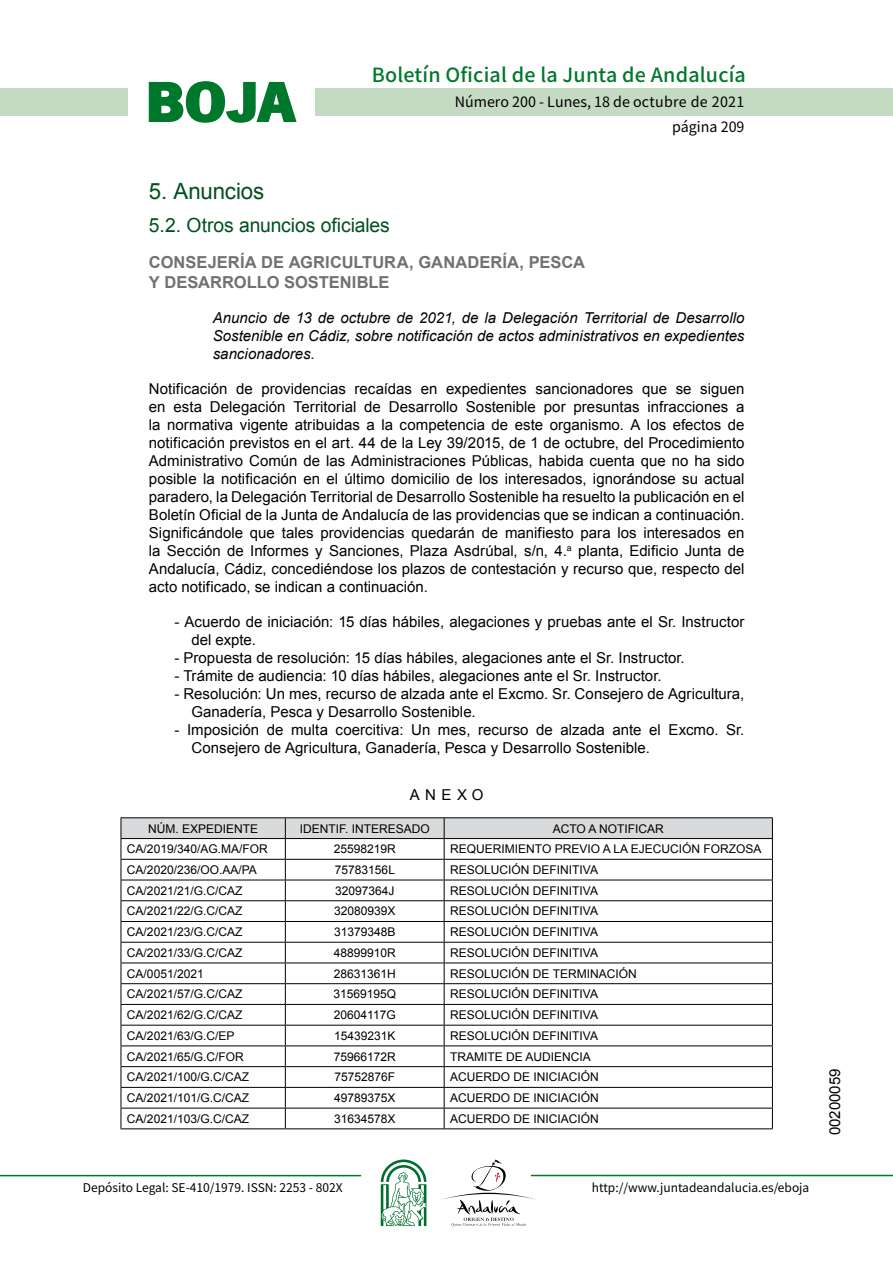
<style>
.page{position:relative;width:893px;height:1263px;background:#fff}
.page>*{position:absolute;margin:0;border:0;box-sizing:border-box;transform-origin:0 0}
.t1{font:700 57.75px "News Got T";color:#00782c;scale:1.14 1}
.t2{font:22.5px "Arial";letter-spacing:-.005em;color:#00501f}
.t3{font:500 19.5px "Noto Sans HK";letter-spacing:.01em;color:#00782c}
.t4{font:19.5px "Arial";letter-spacing:-.005em;color:#00501f}
.t5{font:700 16.5px/19.5px "Arial";letter-spacing:.005em;color:#707173}
.t6{font:15px/18px "Arial";color:#000}
.t7{font:italic 15px/18px "Arial";color:#000;text-align:justify}
.t8{font:14.25px/24.5px "Noto Sans HK";color:#000;text-align:right}
.t9{font:12px "Arial";color:#000}
.t10{font:12px "Noto Sans HK";color:#000}
</style>
<div class="page">
<div style="left:315px;top:88px;width:577px;height:28px;background:#c5dac3"></div>
<div style="left:0;top:88px;width:128px;height:28px;background:#c5dac3"></div>
<hr style="left:0;top:1175px;width:361px;height:1px;background:#00782c">
<hr style="left:531px;top:1175px;width:361px;height:1px;background:#00782c">
<svg style="left:148px;top:81px;width:149px;height:42px"></svg>
<svg style="left:442px;top:1159px;width:100px;height:67px"></svg>
<svg style="left:381px;top:1160px;width:45px;height:66px"></svg>
<hr style="left:121px;top:817px;width:164px;height:1px;background:#000">
<hr style="left:285px;top:817px;width:159px;height:1px;background:#000">
<hr style="left:444px;top:817px;width:328px;height:1px;background:#000">
<svg style="left:121px;top:818px;width:652px;height:310px"></svg>
<hr style="left:121px;top:1128px;width:164px;height:1px;background:#000">
<hr style="left:285px;top:1128px;width:159px;height:1px;background:#000">
<hr style="left:444px;top:1128px;width:328px;height:1px;background:#000">
<h1 class="t1" style="left:145px;top:68px;width:133px">BOJA</h1>
<h3 class="t3" style="left:372px;top:64px;width:375px">Boletín Oficial de la Junta de Andalucía</h3>
<p class="t8" style="left:455px;top:90px;width:291px">Número 200 - Lunes, 18 de octubre de 2021 página 209</p>
<h2 class="t2" style="left:149px;top:177px;width:117px">5. Anuncios</h2>
<h3 class="t4" style="left:149px;top:212px;width:242px">5.2. Otros anuncios oficiales</h3>
<p class="t5" style="left:149px;top:253px;width:437px">CONSEJERÍA DE AGRICULTURA, GANADERÍA, PESCA<br>Y DESARROLLO SOSTENIBLE</p>
<p class="t7" style="left:213px;top:309px;width:533px">Anuncio de 13 de octubre de 2021, de la Delegación Territorial de Desarrollo Sostenible en Cádiz, sobre notificación de actos administrativos en expedientes sancionadores.</p>
<p class="t6" style="left:149px;top:380px;width:597px;text-align:justify">Notificación de providencias recaídas en expedientes sancionadores que se siguen en esta Delegación Territorial de Desarrollo Sostenible por presuntas infracciones a la normativa vigente atribuidas a la competencia de este organismo. A los efectos de notificación previstos en el art. 44 de la Ley 39/2015, de 1 de octubre, del Procedimiento Administrativo Común de las Administraciones Públicas, habida cuenta que no ha sido posible la notificación en el último domicilio de los interesados, ignorándose su actual paradero, la Delegación Territorial de Desarrollo Sostenible ha resuelto la publicación en el Boletín Oficial de la Junta de Andalucía de las providencias que se indican a continuación.<br>Significándole que tales providencias quedarán de manifiesto para los interesados en la Sección de Informes y Sanciones, Plaza Asdrúbal, s/n, 4.<sup>a</sup> planta, Edificio Junta de Andalucía, Cádiz, concediéndose los plazos de contestación y recurso que, respecto del acto notificado, se indican a continuación.</p>
<p class="t6" style="left:191px;top:613px;width:554px;text-indent:-17px">- Acuerdo de iniciación: 15 días hábiles, alegaciones y pruebas ante el Sr. Instructor del expte.</p>
<p class="t6" style="left:174px;top:649px;width:512px">- Propuesta de resolución: 15 días hábiles, alegaciones ante el Sr. Instructor.</p>
<p class="t6" style="left:174px;top:667px;width:488px">- Trámite de audiencia: 10 días hábiles, alegaciones ante el Sr. Instructor.</p>
<p class="t6" style="left:191px;top:685px;width:554px;text-indent:-17px">- Resolución: Un mes, recurso de alzada ante el Excmo. Sr. Consejero de Agricultura,<br>Ganadería, Pesca y Desarrollo Sostenible.</p>
<p class="t6" style="left:191px;top:721px;width:554px;text-indent:-17px">- Imposición de multa coercitiva: Un mes, recurso de alzada ante el Excmo. Sr.<br>Consejero de Agricultura, Ganadería, Pesca y Desarrollo Sostenible.</p>
<p class="t6" style="left:410px;top:786px;width:75px">ANEXO</p>
<p class="t9" style="left:148px;top:820px;width:112px">NÚM. EXPEDIENTE</p>
<p class="t9" style="left:300px;top:820px;width:132px">IDENTIF. INTERESADO</p>
<p class="t9" style="left:552px;top:820px;width:113px">ACTO A NOTIFICAR</p>
<p class="t9" style="left:127px;top:841px;width:142px">CA/2019/340/AG.MA/FOR</p>
<p class="t9" style="left:334px;top:841px;width:64px">25598219R</p>
<p class="t9" style="left:450px;top:841px;width:313px">REQUERIMIENTO PREVIO A LA EJECUCIÓN FORZOSA</p>
<p class="t9" style="left:127px;top:862px;width:131px">CA/2020/236/OO.AA/PA</p>
<p class="t9" style="left:335px;top:862px;width:62px">75783156L</p>
<p class="t9" style="left:450px;top:862px;width:149px">RESOLUCIÓN DEFINITIVA</p>
<p class="t9" style="left:127px;top:883px;width:117px">CA/2021/21/G.C/CAZ</p>
<p class="t9" style="left:335px;top:883px;width:61px">32097364J</p>
<p class="t9" style="left:450px;top:883px;width:149px">RESOLUCIÓN DEFINITIVA</p>
<p class="t9" style="left:127px;top:903px;width:117px">CA/2021/22/G.C/CAZ</p>
<p class="t9" style="left:334px;top:903px;width:63px">32080939X</p>
<p class="t9" style="left:450px;top:903px;width:149px">RESOLUCIÓN DEFINITIVA</p>
<p class="t9" style="left:127px;top:924px;width:117px">CA/2021/23/G.C/CAZ</p>
<p class="t9" style="left:334px;top:924px;width:63px">31379348B</p>
<p class="t9" style="left:450px;top:924px;width:149px">RESOLUCIÓN DEFINITIVA</p>
<p class="t9" style="left:127px;top:945px;width:117px">CA/2021/33/G.C/CAZ</p>
<p class="t9" style="left:334px;top:945px;width:64px">48899910R</p>
<p class="t9" style="left:450px;top:945px;width:149px">RESOLUCIÓN DEFINITIVA</p>
<p class="t9" style="left:127px;top:966px;width:78px">CA/0051/2021</p>
<p class="t9" style="left:334px;top:966px;width:64px">28631361H</p>
<p class="t9" style="left:450px;top:966px;width:188px">RESOLUCIÓN DE TERMINACIÓN</p>
<p class="t9" style="left:127px;top:986px;width:117px">CA/2021/57/G.C/CAZ</p>
<p class="t9" style="left:333px;top:986px;width:64px">31569195Q</p>
<p class="t9" style="left:450px;top:986px;width:149px">RESOLUCIÓN DEFINITIVA</p>
<p class="t9" style="left:127px;top:1007px;width:117px">CA/2021/62/G.C/CAZ</p>
<p class="t9" style="left:334px;top:1007px;width:63px">20604117G</p>
<p class="t9" style="left:450px;top:1007px;width:149px">RESOLUCIÓN DEFINITIVA</p>
<p class="t9" style="left:127px;top:1028px;width:109px">CA/2021/63/G.C/EP</p>
<p class="t9" style="left:334px;top:1028px;width:63px">15439231K</p>
<p class="t9" style="left:450px;top:1028px;width:149px">RESOLUCIÓN DEFINITIVA</p>
<p class="t9" style="left:127px;top:1049px;width:118px">CA/2021/65/G.C/FOR</p>
<p class="t9" style="left:334px;top:1049px;width:64px">75966172R</p>
<p class="t9" style="left:450px;top:1049px;width:142px">TRAMITE DE AUDIENCIA</p>
<p class="t9" style="left:127px;top:1069px;width:124px">CA/2021/100/G.C/CAZ</p>
<p class="t9" style="left:334px;top:1069px;width:62px">75752876F</p>
<p class="t9" style="left:450px;top:1069px;width:150px">ACUERDO DE INICIACIÓN</p>
<p class="t9" style="left:127px;top:1090px;width:124px">CA/2021/101/G.C/CAZ</p>
<p class="t9" style="left:334px;top:1090px;width:63px">49789375X</p>
<p class="t9" style="left:450px;top:1090px;width:150px">ACUERDO DE INICIACIÓN</p>
<p class="t9" style="left:127px;top:1111px;width:124px">CA/2021/103/G.C/CAZ</p>
<p class="t9" style="left:334px;top:1111px;width:63px">31634578X</p>
<p class="t9" style="left:450px;top:1111px;width:150px">ACUERDO DE INICIACIÓN</p>
<p class="t10" style="left:83px;top:1181px;width:261px">Depósito Legal: SE-410/1979. ISSN: 2253 - 802X</p>
<p class="t10" style="left:592px;top:1181px;width:219px">http://www.juntadeandalucia.es/eboja</p>
<p class="t6" style="left:826px;top:1135px;width:68px;rotate:-90deg">00200059</p>
</div>
